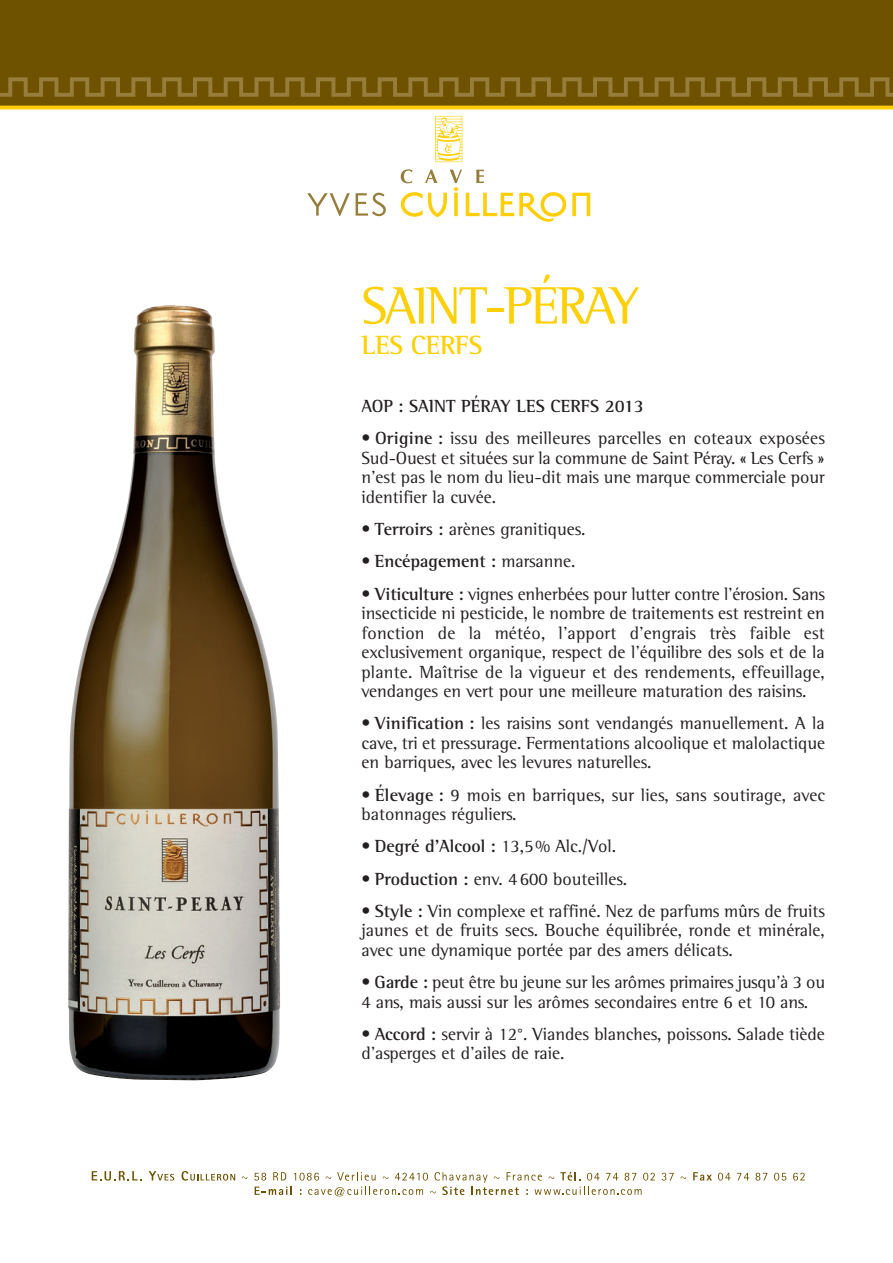
<style>
.page{position:relative;width:893px;height:1263px;background:#fff}
.page>*{position:absolute;margin:0;border:0;box-sizing:border-box;transform-origin:0 0}
.t1{font:54px "AT Rotis Semi Serif";letter-spacing:-.045em;color:#fed006}
.t2{font:700 27px "AT Rotis Semi Serif";letter-spacing:-.015em;color:#fed006}
.t3{font:18px/19.5px "AT Rotis Semi Serif";color:#231f20;text-align:justify}
.t4{font:700 18px "AT Rotis Semi Serif";color:#231f20}
.s1{font-weight:700}
.s2{font-weight:400}
</style>
<div class="page">
<div style="left:0;top:0;width:893px;height:106px;background:#6e5200"></div>
<hr style="left:0;top:106px;width:893px;height:3px;background:#fece08">
<svg style="left:0;top:77px;width:893px;height:20px"></svg>
<svg style="left:92px;top:1171px;width:49px;height:9px"></svg>
<svg style="left:149px;top:1171px;width:25px;height:9px"></svg>
<svg style="left:181px;top:1171px;width:54px;height:9px"></svg>
<svg style="left:662px;top:1173px;width:12px;height:7px"></svg>
<svg style="left:693px;top:1172px;width:19px;height:8px"></svg>
<svg style="left:718px;top:1173px;width:12px;height:7px"></svg>
<svg style="left:737px;top:1173px;width:12px;height:7px"></svg>
<svg style="left:756px;top:1173px;width:11px;height:7px"></svg>
<svg style="left:774px;top:1173px;width:12px;height:7px"></svg>
<svg style="left:793px;top:1173px;width:12px;height:7px"></svg>
<svg style="left:254px;top:1172px;width:401px;height:24px"></svg>
<svg style="left:435px;top:116px;width:27px;height:46px"></svg>
<svg style="left:307px;top:193px;width:43px;height:23px"></svg>
<svg style="left:356px;top:193px;width:30px;height:23px"></svg>
<svg style="left:572px;top:193px;width:18px;height:23px"></svg>
<svg style="left:401px;top:169px;width:165px;height:53px"></svg>
<img style="left:68px;top:305px;width:212px;height:775px">
<h1 class="t1" style="left:361px;top:287px;width:279px">SAINT-PÉRAY</h1>
<h2 class="t2" style="left:361px;top:335px;width:122px">LES CERFS</h2>
<p class="t4" style="left:361px;top:400px;width:284px">AOP : SAINT PÉRAY LES CERFS 2013</p>
<p class="t3" style="left:361px;top:430px;width:465px"><span class="s1">• Origine :</span> issu des meilleures parcelles en coteaux exposées Sud-Ouest et situées sur la commune de Saint Péray. « Les Cerfs » n’est pas le nom du lieu-dit mais une marque commerciale pour identifier la cuvée.</p>
<p class="t3" style="left:361px;top:521px;width:225px"><span class="s1">• Terroirs :</span> arènes granitiques.</p>
<p class="t4" style="left:361px;top:555px;width:215px">• Encépagement : <span class="s2">marsanne.</span></p>
<p class="t3" style="left:361px;top:586px;width:465px"><span class="s1">• Viticulture :</span> vignes enherbées pour lutter contre l’érosion. Sans insecticide ni pesticide, le nombre de traitements est restreint en fonction de la météo, l’apport d’engrais très faible est exclusivement organique, respect de l’équilibre des sols et de la plante. Maîtrise de la vigueur et des rendements, effeuillage, vendanges en vert pour une meilleure maturation des raisins.</p>
<p class="t3" style="left:361px;top:715px;width:465px"><span class="s1">• Vinification :</span> les raisins sont vendangés manuellement. A la cave, tri et pressurage. Fermentations alcoolique et malolactique en barriques, avec les levures naturelles.</p>
<p class="t3" style="left:361px;top:787px;width:465px"><span class="s1">• Élevage :</span> 9 mois en barriques, sur lies, sans soutirage, avec batonnages réguliers.</p>
<p class="t4" style="left:361px;top:840px;width:256px">• Degré d’Alcool : <span class="s2">13,5 % Alc./Vol.</span></p>
<p class="t3" style="left:361px;top:871px;width:267px"><span class="s1">• Production :</span> env. 4 600 bouteilles.</p>
<p class="t3" style="left:361px;top:903px;width:465px"><span class="s1">• Style :</span> Vin complexe et raffiné. Nez de parfums mûrs de fruits jaunes et de fruits secs. Bouche équilibrée, ronde et minérale, avec une dynamique portée par des amers délicats.</p>
<p class="t3" style="left:361px;top:974px;width:465px"><span class="s1">• Garde :</span> peut être bu jeune sur les arômes primaires jusqu’à 3 ou<br>4 ans, mais aussi sur les arômes secondaires entre 6 et 10 ans.</p>
<p class="t3" style="left:361px;top:1026px;width:465px"><span class="s1">• Accord :</span> servir à 12°. Viandes blanches, poissons. Salade tiède d’asperges et d’ailes de raie.</p>
</div>
